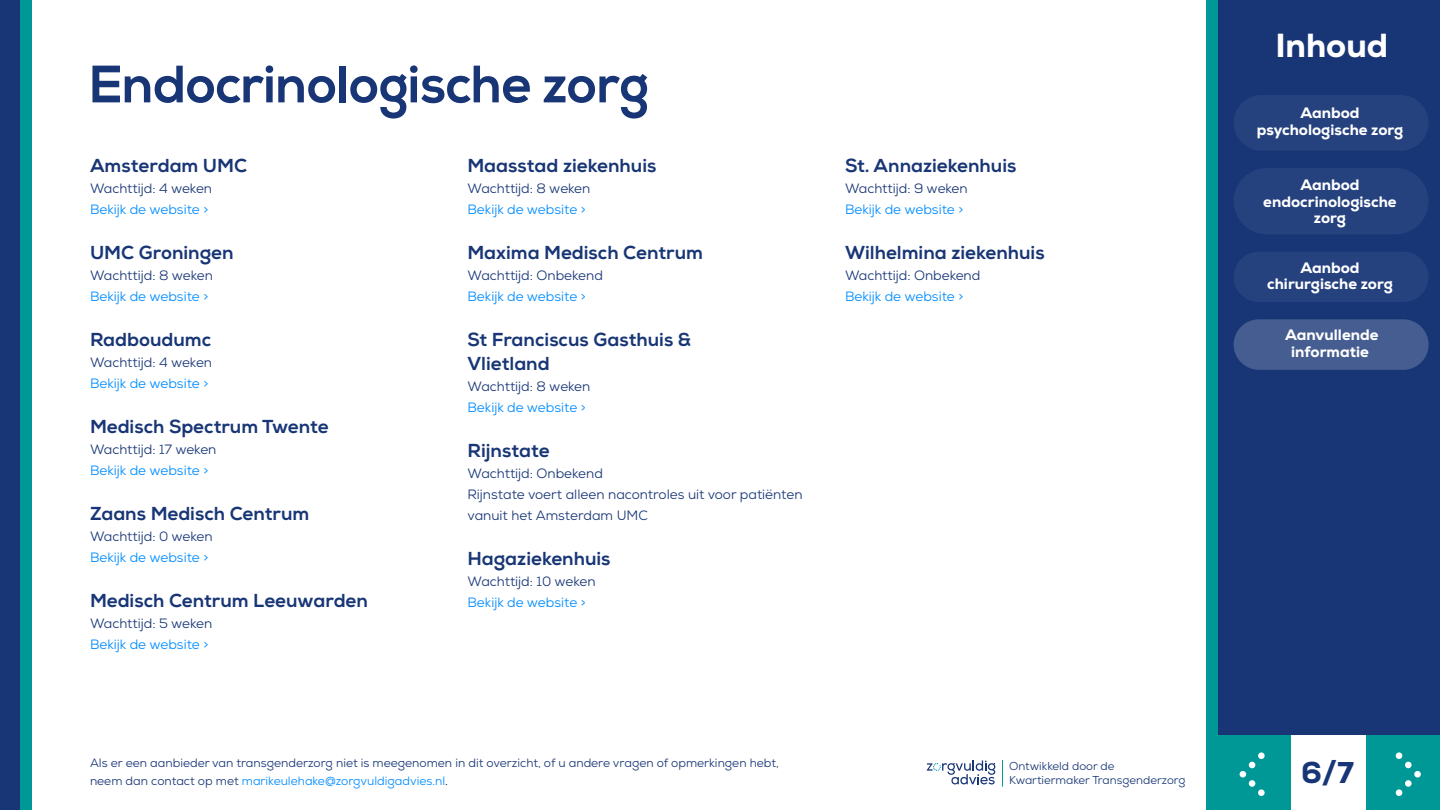
<style>
.page{position:relative;width:1440px;height:810px;background:#fff}
.page>*{position:absolute;margin:0;border:0;box-sizing:border-box;transform-origin:0 0}
.t1{font:700 52.5px "Nexa";color:#183676}
.t2{font:800 33.3px "Nexa";color:#fff}
.t3{font:800 30px "Nexa";color:#183676}
.t4{font:800 18.75px/24px "Nexa";color:#183676}
.t5{font:800 15.15px/16.5px "Nexa";color:#fff;text-align:center}
.t6{font:13.5px/21px "Nexa";color:#183676}
.t7{font:13.5px "Nexa";color:#008cff}
.t8{font:12px/18px "Nexa";color:#183676}
.t9{font:11.48px/13.7px "Nexa";color:#183676}
.s1{color:#008cff}
.s2{color:#000}
</style>
<div class="page">
<div style="left:1218px;top:0;width:222px;height:810px;background:#183676"></div>
<div style="left:1366px;top:736px;width:74px;height:74px;background:#009897"></div>
<div style="left:1218px;top:736px;width:74px;height:74px;background:#009897"></div>
<div style="left:1292px;top:736px;width:74px;height:74px;background:#fff"></div>
<div style="left:1414px;top:771px;width:7px;height:7px;background:#fff;border-radius:50%"></div>
<div style="left:1405px;top:762px;width:7px;height:6px;background:#fff;border-radius:50%"></div>
<div style="left:1396px;top:752px;width:6px;height:7px;background:#fff;border-radius:50%"></div>
<div style="left:1396px;top:789px;width:6px;height:7px;background:#fff;border-radius:50%"></div>
<div style="left:1405px;top:780px;width:7px;height:7px;background:#fff;border-radius:50%"></div>
<svg style="left:927px;top:760px;width:68px;height:24px"></svg>
<svg style="left:1002px;top:760px;width:1px;height:27px"></svg>
<div style="left:0;top:0;width:22px;height:809px;background:#183676"></div>
<div style="left:20px;top:0;width:12px;height:809px;background:#009897"></div>
<div style="left:1207px;top:0;width:11px;height:810px;background:#009897"></div>
<div style="left:1240px;top:771px;width:6px;height:7px;background:#fff;border-radius:50%"></div>
<svg style="left:1249px;top:762px;width:6px;height:6px"></svg>
<div style="left:1258px;top:752px;width:7px;height:7px;background:#fff;border-radius:50%"></div>
<div style="left:1258px;top:789px;width:7px;height:7px;background:#fff;border-radius:50%"></div>
<div style="left:1249px;top:780px;width:6px;height:7px;background:#fff;border-radius:50%"></div>
<div style="left:1234px;top:95px;width:195px;height:56px;background:#25417e;border-radius:28px"></div>
<div style="left:1234px;top:252px;width:195px;height:50px;background:#25417e;border-radius:25px"></div>
<div style="left:1234px;top:168px;width:195px;height:66px;background:#25417e;border-radius:33px"></div>
<div style="left:1234px;top:319px;width:195px;height:51px;background:#455d90;border-radius:25px"></div>
<h1 class="t1" style="left:90px;top:54px;width:561px">Endocrinologische zorg</h1>
<h3 class="t4" style="left:90px;top:154px;width:159px">Amsterdam UMC</h3>
<p class="t6" style="left:90px;top:178px;width:124px">Wachttijd: 4 weken</p>
<p class="t7" style="left:90px;top:201px;width:120px">Bekijk de website &gt;</p>
<h3 class="t4" style="left:90px;top:241px;width:145px">UMC Groningen</h3>
<p class="t6" style="left:90px;top:265px;width:124px">Wachttijd: 8 weken</p>
<p class="t7" style="left:90px;top:288px;width:120px">Bekijk de website &gt;</p>
<h3 class="t4" style="left:90px;top:328px;width:123px">Radboudumc</h3>
<p class="t6" style="left:90px;top:352px;width:124px">Wachttijd: 4 weken</p>
<p class="t7" style="left:90px;top:375px;width:120px">Bekijk de website &gt;</p>
<h3 class="t4" style="left:90px;top:415px;width:240px">Medisch Spectrum Twente</h3>
<p class="t6" style="left:90px;top:439px;width:128px">Wachttijd: 17 weken</p>
<p class="t7" style="left:90px;top:462px;width:120px">Bekijk de website &gt;</p>
<h3 class="t4" style="left:90px;top:502px;width:221px">Zaans Medisch Centrum</h3>
<p class="t6" style="left:90px;top:526px;width:124px">Wachttijd: 0 weken</p>
<p class="t7" style="left:90px;top:549px;width:120px">Bekijk de website &gt;</p>
<h3 class="t4" style="left:90px;top:589px;width:280px">Medisch Centrum Leeuwarden</h3>
<p class="t6" style="left:90px;top:613px;width:124px">Wachttijd: 5 weken</p>
<p class="t7" style="left:90px;top:636px;width:120px">Bekijk de website &gt;</p>
<h3 class="t4" style="left:468px;top:154px;width:190px">Maasstad ziekenhuis</h3>
<p class="t6" style="left:468px;top:178px;width:124px">Wachttijd: 8 weken</p>
<p class="t7" style="left:468px;top:201px;width:120px">Bekijk de website &gt;</p>
<h3 class="t4" style="left:468px;top:241px;width:237px">Maxima Medisch Centrum</h3>
<p class="t6" style="left:468px;top:265px;width:137px">Wachttijd: Onbekend</p>
<p class="t7" style="left:468px;top:288px;width:120px">Bekijk de website &gt;</p>
<h3 class="t4" style="left:468px;top:328px;width:225px">St Franciscus Gasthuis &amp;<br>Vlietland</h3>
<p class="t6" style="left:468px;top:376px;width:124px">Wachttijd: 8 weken</p>
<p class="t7" style="left:468px;top:399px;width:120px">Bekijk de website &gt;</p>
<h3 class="t4" style="left:468px;top:439px;width:84px">Rijnstate</h3>
<p class="t6" style="left:468px;top:463px;width:337px">Wachttijd: Onbekend<br>Rijnstate voert alleen nacontroles uit voor patiënten vanuit het Amsterdam UMC</p>
<h3 class="t4" style="left:468px;top:547px;width:145px">Hagaziekenhuis</h3>
<p class="t6" style="left:468px;top:571px;width:130px">Wachttijd: 10 weken</p>
<p class="t7" style="left:468px;top:594px;width:120px">Bekijk de website &gt;</p>
<p class="t8" style="left:90px;top:754px;width:690px">Als er een aanbieder van transgenderzorg niet is meegenomen in dit overzicht, of u andere vragen of opmerkingen hebt, neem dan contact op met <span class="s1">marikeulehake@zorgvuldigadvies.nl</span><span class="s2">.</span></p>
<h3 class="t4" style="left:845px;top:154px;width:173px">St. Annaziekenhuis</h3>
<p class="t6" style="left:845px;top:178px;width:124px">Wachttijd: 9 weken</p>
<p class="t7" style="left:845px;top:201px;width:120px">Bekijk de website &gt;</p>
<h3 class="t4" style="left:845px;top:241px;width:201px">Wilhelmina ziekenhuis</h3>
<p class="t6" style="left:845px;top:265px;width:137px">Wachttijd: Onbekend</p>
<p class="t7" style="left:845px;top:288px;width:120px">Bekijk de website &gt;</p>
<p class="t9" style="left:1009px;top:759px;width:178px">Ontwikkeld door de<br>Kwartiermaker Transgenderzorg</p>
<h2 class="t2" style="left:1275px;top:25px;width:114px">Inhoud</h2>
<p class="t5" style="left:1257px;top:105px;width:148px">Aanbod psychologische zorg</p>
<p class="t5" style="left:1263px;top:177px;width:135px">Aanbod endocrinologische zorg</p>
<p class="t5" style="left:1267px;top:259px;width:127px">Aanbod chirurgische zorg</p>
<p class="t5" style="left:1285px;top:327px;width:95px">Aanvullende informatie</p>
<h3 class="t3" style="left:1301px;top:753px;width:54px">6/7</h3>
</div>
